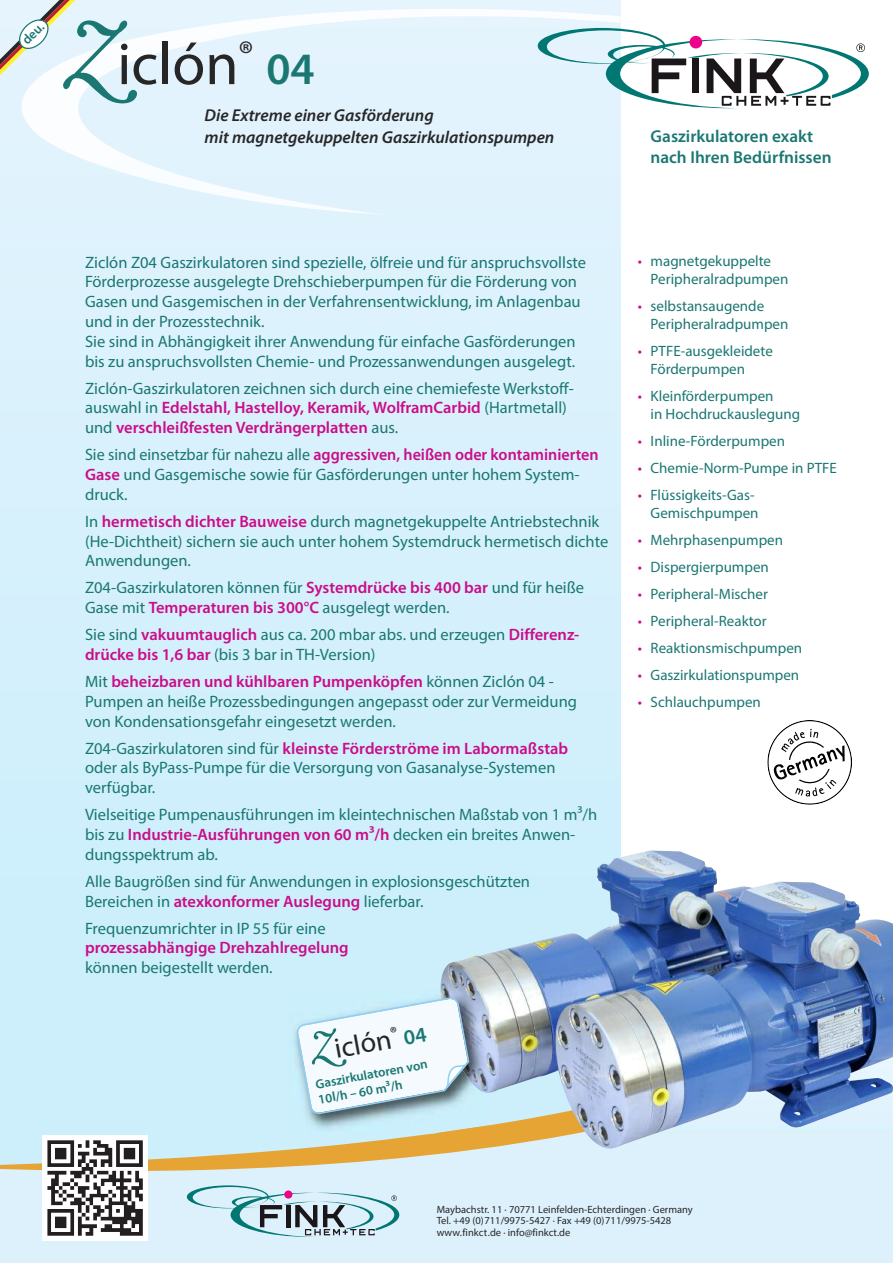
<style>
.page{position:relative;width:893px;height:1263px;background:#fff}
.page>*{position:absolute;margin:0;border:0;box-sizing:border-box;transform-origin:0 0}
.t1{font:60px "Myriad Pro";color:#272627}
.t2{font:28.35px "Myriad Pro";color:#272627}
.t3{font:italic 600 17.25px/21.8px "Myriad Pro";color:#272627}
.t4{font:600 17.25px/20.7px "Myriad Pro";color:#1a7772}
.t5{font:16.5px/19.8px "Myriad Pro";color:#1a7772}
.t6{font:600 16.5px "Myriad Pro";color:#ca0d89}
.t7{font:15px/18px "Myriad Pro";color:#1a7772}
.t8{font:600 13.2px "Myriad Pro";color:#1a7772}
.t9{font:600 13.05px/15.8px "Myriad Pro";color:#1a7772}
.t10{font:10.5px/11.6px "Myriad Pro";color:#272627}
.s1{font-family:"Helvetica Neue";font-weight:700;font-stretch:condensed}
.s2{font-family:"Adobe Caslon Swash";font-style:italic;font-size:96px;color:#1a7772}
.s3{font-weight:600;font-size:45px;color:#1a7772}
.s4{font-weight:600;color:#ca0d89}
.s5{font-family:"Adobe Caslon Swash";font-style:italic;font-size:44.7px;color:#1a7772}
.s6{font-weight:600;font-size:21.3px;color:#1a7772}
.s7{color:#ca0d89}
</style>
<div class="page">
<div style="left:0;top:0;width:621px;height:925px;background:#d6f1fc"></div>
<div style="left:0;top:1149px;width:893px;height:114px;background:#ddf1fc"></div>
<img style="left:20px;top:8px;width:601px;height:207px">
<svg style="left:0;top:925px;width:867px;height:248px;fill:#cceffb"></svg>
<svg style="left:0;top:0;width:88px;height:88px"></svg>
<svg style="left:767px;top:720px;width:85px;height:85px"></svg>
<svg style="left:538px;top:28px;width:331px;height:81px"></svg>
<div style="left:43px;top:1135px;width:105px;height:105px;background:#fff"></div>
<svg style="left:47px;top:1140px;width:96px;height:96px"></svg>
<svg style="left:187px;top:1185px;width:212px;height:53px"></svg>
<img style="left:440px;top:850px;width:453px;height:299px">
<img style="left:290px;top:991px;width:199px;height:142px">
<img style="left:434px;top:1125px;width:55px;height:8px">
<img style="left:440px;top:991px;width:49px;height:102px">
<svg style="left:296px;top:997px;width:173px;height:117px"></svg>
<p class="t8" style="left:21px;top:39px;width:30px;rotate:-45deg">deu<span class="s1">.</span></p>
<h1 class="t1" style="left:62px;top:42px;width:254px"><span class="s2">Z</span>iclón<sup>®</sup> <span class="s3">04</span></h1>
<p class="t3" style="left:205px;top:105px;width:351px">Die Extreme einer Gasförderung<br>mit magnetgekuppelten Gaszirkulationspumpen</p>
<p class="t4" style="left:651px;top:127px;width:182px">Gaszirkulatoren exakt nach Ihren Bedürfnissen</p>
<p class="t5" style="left:85px;top:253px;width:503px">Ziclón Z04 Gaszirkulatoren sind spezielle, ölfreie und für anspruchsvollste Förderprozesse ausgelegte Drehschieberpumpen für die Förderung von Gasen und Gasgemischen in der Verfahrensentwicklung, im Anlagenbau und in der Prozesstechnik.<br>Sie sind in Abhängigkeit ihrer Anwendung für einfache Gasförderungen bis zu anspruchsvollsten Chemie- und Prozessanwendungen ausgelegt.</p>
<p class="t5" style="left:85px;top:379px;width:490px">Ziclón-Gaszirkulatoren zeichnen sich durch eine chemiefeste Werkstoff&shy;auswahl in <span class="s4">Edelstahl, Hastelloy, Keramik, WolframCarbid</span> (Hartmetall) und <span class="s4">verschleißfesten Verdrängerplatten</span> aus.</p>
<p class="t5" style="left:85px;top:446px;width:515px">Sie sind einsetzbar für nahezu alle <span class="s4">aggressiven, heißen oder kontaminierten<br>Gase</span> und Gasgemische sowie für Gasförderungen unter hohem System&shy;druck.</p>
<p class="t5" style="left:85px;top:513px;width:525px">In <span class="s4">hermetisch dichter Bauweise</span> durch magnetgekuppelte Antriebstechnik (He-Dichtheit) sichern sie auch unter hohem Systemdruck hermetisch dichte<br>Anwendungen.</p>
<p class="t5" style="left:85px;top:579px;width:501px">Z04-Gaszirkulatoren können für <span class="s4">Systemdrücke bis 400 bar</span> und für heiße<br>Gase mit <span class="s4">Temperaturen bis 300°C</span> ausgelegt werden.</p>
<p class="t5" style="left:85px;top:626px;width:496px">Sie sind <span class="s4">vakuumtauglich</span> aus ca. 200 mbar abs. und erzeugen <span class="s4">Differenz&shy;drücke bis 1,6 bar</span> (bis 3 bar in TH-Version)</p>
<p class="t5" style="left:85px;top:673px;width:493px">Mit <span class="s4">beheizbaren und kühlbaren Pumpenköpfen</span> können Ziclón 04 -<br>Pumpen an heiße Prozessbedingungen angepasst oder zur Vermeidung von Kondensationsgefahr eingesetzt werden.</p>
<p class="t5" style="left:85px;top:739px;width:485px">Z04-Gaszirkulatoren sind für <span class="s4">kleinste Förderströme im Labormaßstab </span>oder als ByPass-Pumpe für die Versorgung von Gasanalyse-Systemen verfügbar.</p>
<p class="t5" style="left:85px;top:806px;width:514px">Vielseitige Pumpenausführungen im kleintechnischen Maßstab von 1 m³/h bis zu <span class="s4">Industrie-Ausführungen von 60 m3/h</span> decken ein breites Anwen&shy;dungsspektrum ab.</p>
<p class="t5" style="left:85px;top:873px;width:447px">Alle Baugrößen sind für Anwendungen in explosionsgeschützten<br>Bereichen in <span class="s4">atexkonformer Auslegung</span> lieferbar.</p>
<p class="t5" style="left:85px;top:919px;width:242px">Frequenzumrichter in IP 55 für eine</p>
<p class="t6" style="left:85px;top:942px;width:265px">prozessabhängige Drehzahlregelung</p>
<p class="t5" style="left:85px;top:959px;width:189px">können beigestellt werden.</p>
<h2 class="t2" style="left:308px;top:1042px;width:120px;rotate:-10deg"><span class="s5">Z</span>iclón<sup>®</sup> <span class="s6">04</span></h2>
<p class="t9" style="left:314px;top:1077px;width:115px;rotate:-10deg">Gaszirkulatoren von<br>10l/h – 60 m3/h</p>
<p class="t7" style="left:651px;top:254px;width:139px;text-indent:-13px"><span class="s7">•</span> magnetgekuppelte<br>Peripheralradpumpen</p>
<p class="t7" style="left:651px;top:299px;width:139px;text-indent:-13px"><span class="s7">•</span> selbstansaugende<br>Peripheralradpumpen</p>
<p class="t7" style="left:651px;top:344px;width:124px;text-indent:-13px"><span class="s7">•</span> PTFE-ausgekleidete<br>Förderpumpen</p>
<p class="t7" style="left:651px;top:389px;width:151px;text-indent:-13px"><span class="s7">•</span> Kleinförderpumpen<br>in Hochdruckauslegung</p>
<p class="t7" style="left:638px;top:434px;width:149px"><span class="s7">•</span> Inline-Förderpumpen</p>
<p class="t7" style="left:638px;top:461px;width:200px"><span class="s7">•</span> Chemie-Norm-Pumpe in PTFE</p>
<p class="t7" style="left:638px;top:488px;width:122px;text-align:right"><span class="s7">•</span> Flüssigkeits-Gas-<br>Gemischpumpen</p>
<p class="t7" style="left:638px;top:533px;width:147px"><span class="s7">•</span> Mehrphasenpumpen</p>
<p class="t7" style="left:638px;top:560px;width:133px"><span class="s7">•</span> Dispergierpumpen</p>
<p class="t7" style="left:638px;top:587px;width:132px"><span class="s7">•</span> Peripheral-Mischer</p>
<p class="t7" style="left:638px;top:614px;width:130px"><span class="s7">•</span> Peripheral-Reaktor</p>
<p class="t7" style="left:638px;top:641px;width:166px"><span class="s7">•</span> Reaktionsmischpumpen</p>
<p class="t7" style="left:638px;top:668px;width:163px"><span class="s7">•</span> Gaszirkulationspumpen</p>
<p class="t7" style="left:638px;top:695px;width:125px"><span class="s7">•</span> Schlauchpumpen</p>
<p class="t10" style="left:437px;top:1204px;width:258px">Maybachstr. 11 · 70771 Leinfelden-Echterdingen · Germany<br>Tel. +49 (0)711/9975-5427 · Fax +49 (0)711/9975-5428 www.finkct.de · info@finkct.de</p>
</div>
